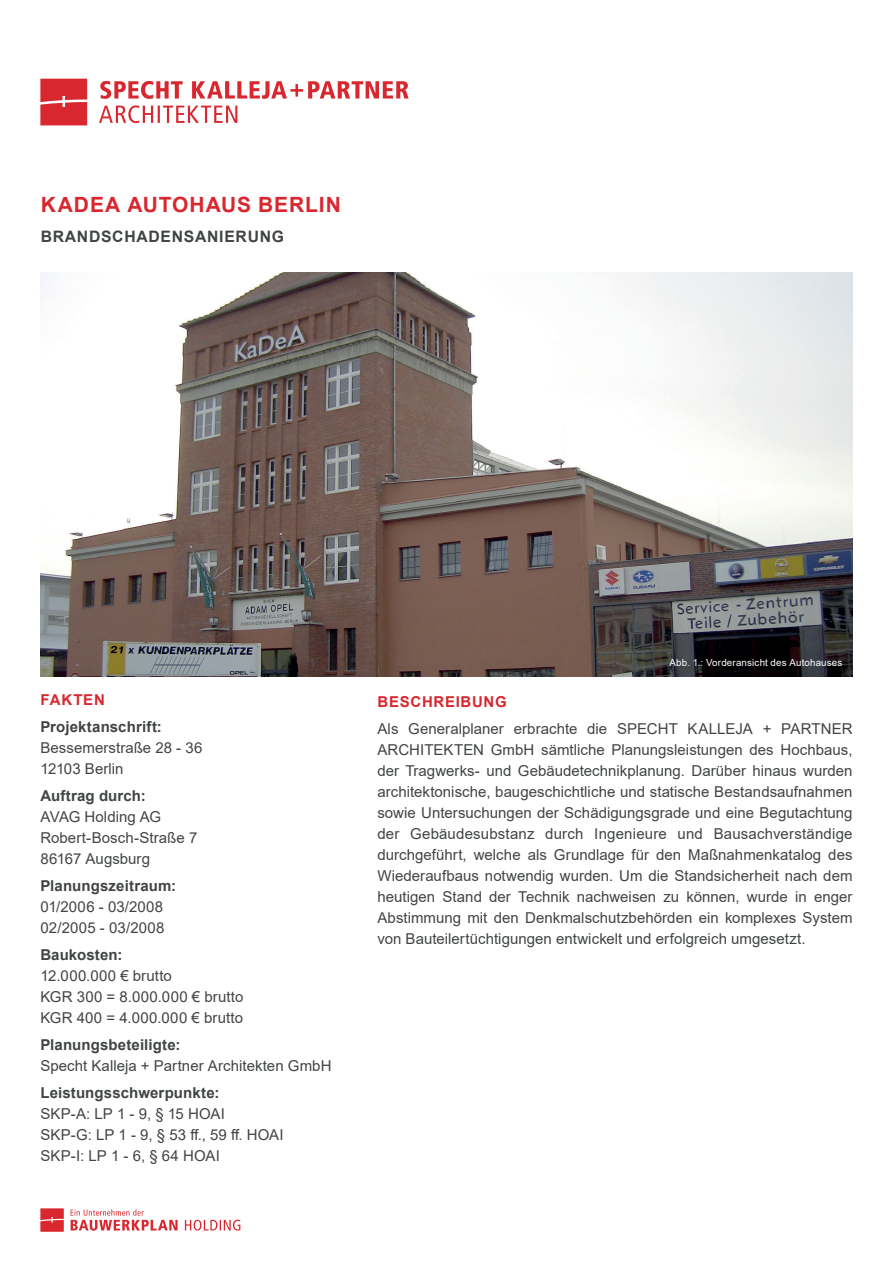
<style>
.page{position:relative;width:893px;height:1263px;background:#fff}
.page>*{position:absolute;margin:0;border:0;box-sizing:border-box;transform-origin:0 0}
.t1{font:700 21px "Arial";letter-spacing:.045em;color:#d8272e}
.t2{font:700 15.75px "Arial";letter-spacing:.045em;color:#414445}
.t3{font:15px/21px "Arial";letter-spacing:.005em;color:#414445}
.t4{font:700 15px "Arial";letter-spacing:.01em;color:#414445}
.t5{font:700 15px "Arial";letter-spacing:.045em;color:#d8272e}
.t6{font:9.75px "Arial";letter-spacing:.02em;color:#fff}
</style>
<div class="page">
<svg style="left:40px;top:79px;width:47px;height:46px"></svg>
<svg style="left:100px;top:81px;width:309px;height:18px"></svg>
<svg style="left:99px;top:105px;width:138px;height:18px"></svg>
<svg style="left:40px;top:1208px;width:24px;height:24px"></svg>
<svg style="left:185px;top:1220px;width:55px;height:10px"></svg>
<svg style="left:71px;top:1209px;width:107px;height:22px"></svg>
<img style="left:40px;top:273px;width:813px;height:403px">
<h1 class="t1" style="left:41px;top:190px;width:302px">KADEA AUTOHAUS BERLIN</h1>
<p class="t2" style="left:41px;top:226px;width:245px">BRANDSCHADENSANIERUNG</p>
<p class="t5" style="left:41px;top:689px;width:66px">FAKTEN</p>
<p class="t4" style="left:40px;top:716px;width:123px">Projektanschrift:</p>
<p class="t3" style="left:40px;top:737px;width:164px">Bessemerstraße 28 - 36<br>12103 Berlin</p>
<p class="t4" style="left:40px;top:785px;width:107px">Auftrag durch:</p>
<p class="t3" style="left:40px;top:806px;width:158px">AVAG Holding AG<br>Robert-Bosch-Straße 7<br>86167 Augsburg</p>
<p class="t4" style="left:40px;top:875px;width:137px">Planungszeitraum:</p>
<p class="t3" style="left:40px;top:896px;width:126px">01/2006 - 03/2008<br>02/2005 - 03/2008</p>
<p class="t4" style="left:40px;top:944px;width:84px">Baukosten:</p>
<p class="t3" style="left:40px;top:965px;width:204px">12.000.000 € brutto<br>KGR 300 = 8.000.000 € brutto<br>KGR 400 = 4.000.000 € brutto</p>
<p class="t4" style="left:40px;top:1034px;width:142px">Planungsbeteiligte:</p>
<p class="t3" style="left:40px;top:1055px;width:293px">Specht Kalleja + Partner Architekten GmbH</p>
<p class="t4" style="left:40px;top:1082px;width:181px">Leistungsschwerpunkte:</p>
<p class="t3" style="left:40px;top:1103px;width:245px">SKP-A: LP 1 - 9, § 15 HOAI<br>SKP-G: LP 1 - 9, § 53 ff., 59 ff. HOAI<br>SKP-I: LP 1 - 6, § 64 HOAI</p>
<p class="t6" style="left:669px;top:656px;width:174px">Abb. 1.: Vorderansicht des Autohauses</p>
<p class="t5" style="left:378px;top:691px;width:131px">BESCHREIBUNG</p>
<p class="t3" style="left:377px;top:718px;width:477px;text-align:justify">Als Generalplaner erbrachte die SPECHT KALLEJA + PARTNER ARCHITEKTEN GmbH sämtliche Planungsleistungen des Hochbaus, der Tragwerks- und Gebäudetechnikplanung. Darüber hinaus wurden architektonische, baugeschichtliche und statische Bestandsaufnahmen sowie Untersuchungen der Schädigungsgrade und eine Begutachtung der Gebäudesubstanz durch Ingenieure und Bausachverständige durchgeführt, welche als Grundlage für den Maßnahmenkatalog des Wiederaufbaus notwendig wurden. Um die Standsicherheit nach dem heutigen Stand der Technik nachweisen zu können, wurde in enger Abstimmung mit den Denkmalschutzbehörden ein komplexes System von Bauteilertüchtigungen entwickelt und erfolgreich umgesetzt.</p>
</div>
